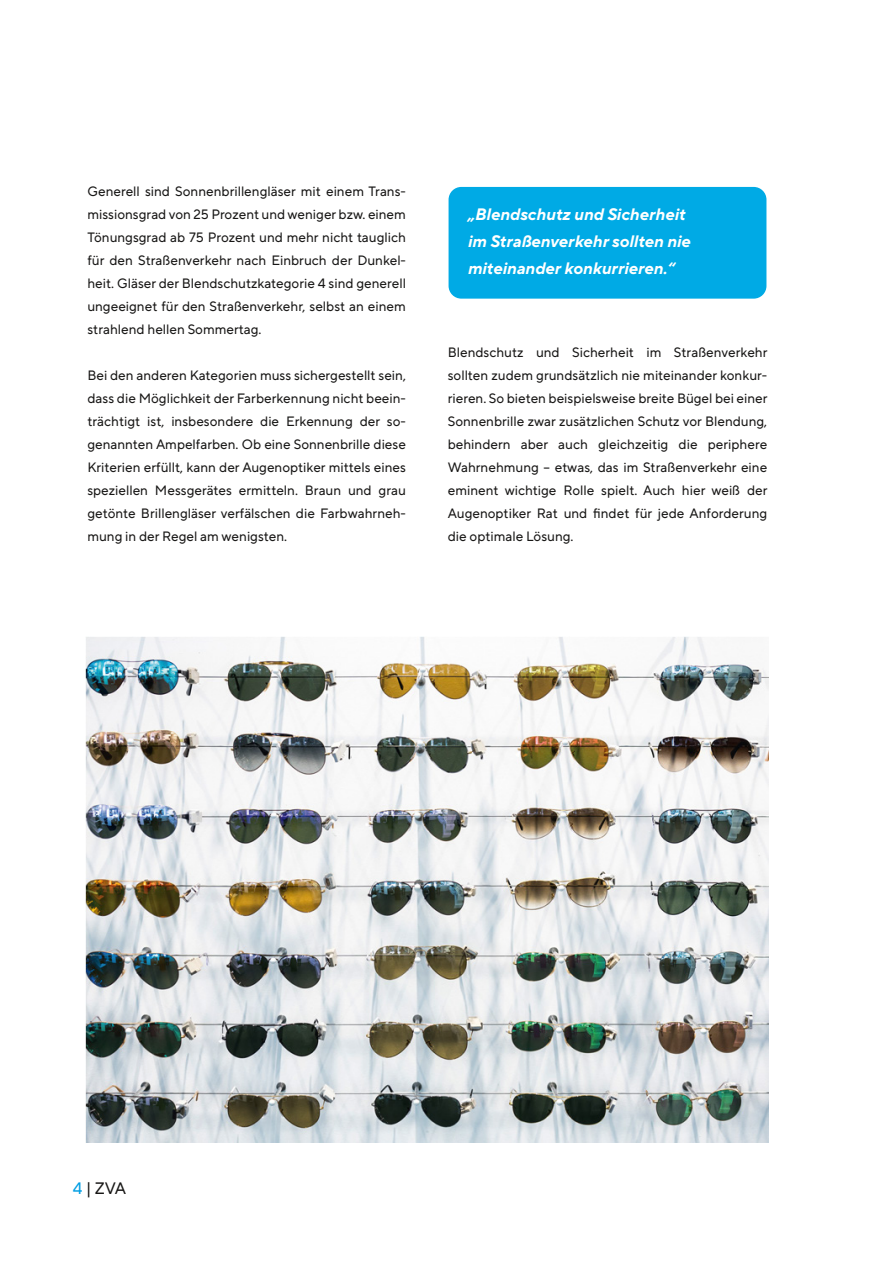
<style>
.page{position:relative;width:893px;height:1263px;background:#fff}
.page>*{position:absolute;margin:0;border:0;box-sizing:border-box;transform-origin:0 0}
.t1{font:italic 700 16.5px/27px "TT Norms Pro";color:#fff}
.t2{font:16.5px "TT Norms Pro";color:#181716}
.t3{font:13.5px/23px "TT Norms Pro";color:#181716;text-align:justify}
.s1{color:#009ee3}
</style>
<div class="page">
<div style="left:449px;top:187px;width:317px;height:112px;background:#00aae5;border-radius:13px"></div>
<img style="left:86px;top:636px;width:683px;height:506px">
<p class="t3" style="left:87px;top:179px;width:320px">Generell sind Sonnenbrillengläser mit einem Trans&shy;missionsgrad von 25 Prozent und weniger bzw. einem Tönungsgrad ab 75 Prozent und mehr nicht tauglich für den Straßenverkehr nach Einbruch der Dunkel&shy;heit. Gläser der Blendschutzkategorie 4 sind generell ungeeignet für den Straßenverkehr, selbst an einem strahlend hellen Sommertag.</p>
<p class="t3" style="left:87px;top:363px;width:320px">Bei den anderen Kategorien muss sichergestellt sein, dass die Möglichkeit der Farberkennung nicht beein&shy;trächtigt ist, insbesondere die Erkennung der so&shy;genannten Ampelfarben. Ob eine Sonnenbrille diese Kriterien erfüllt, kann der Augenoptiker mittels eines speziellen Messgerätes ermitteln. Braun und grau getönte Brillengläser verfälschen die Farbwahrneh&shy;mung in der Regel am wenigsten.</p>
<p class="t1" style="left:467px;top:199px;width:224px">„Blendschutz und Sicherheit im Straßenverkehr sollten nie miteinander konkurrieren.“</p>
<p class="t3" style="left:448px;top:340px;width:321px">Blendschutz und Sicherheit im Straßenverkehr sollten zudem grundsätzlich nie miteinander konkur&shy;rieren. So bieten beispielsweise breite Bügel bei einer Sonnenbrille zwar zusätzlichen Schutz vor Blendung, behindern aber auch gleichzeitig die periphere Wahrnehmung – etwas, das im Straßenverkehr eine eminent wichtige Rolle spielt. Auch hier weiß der Augenoptiker Rat und findet für jede Anforderung die optimale Lösung.</p>
<p class="t2" style="left:73px;top:1177px;width:55px"><span class="s1">4</span> | ZVA</p>
</div>
